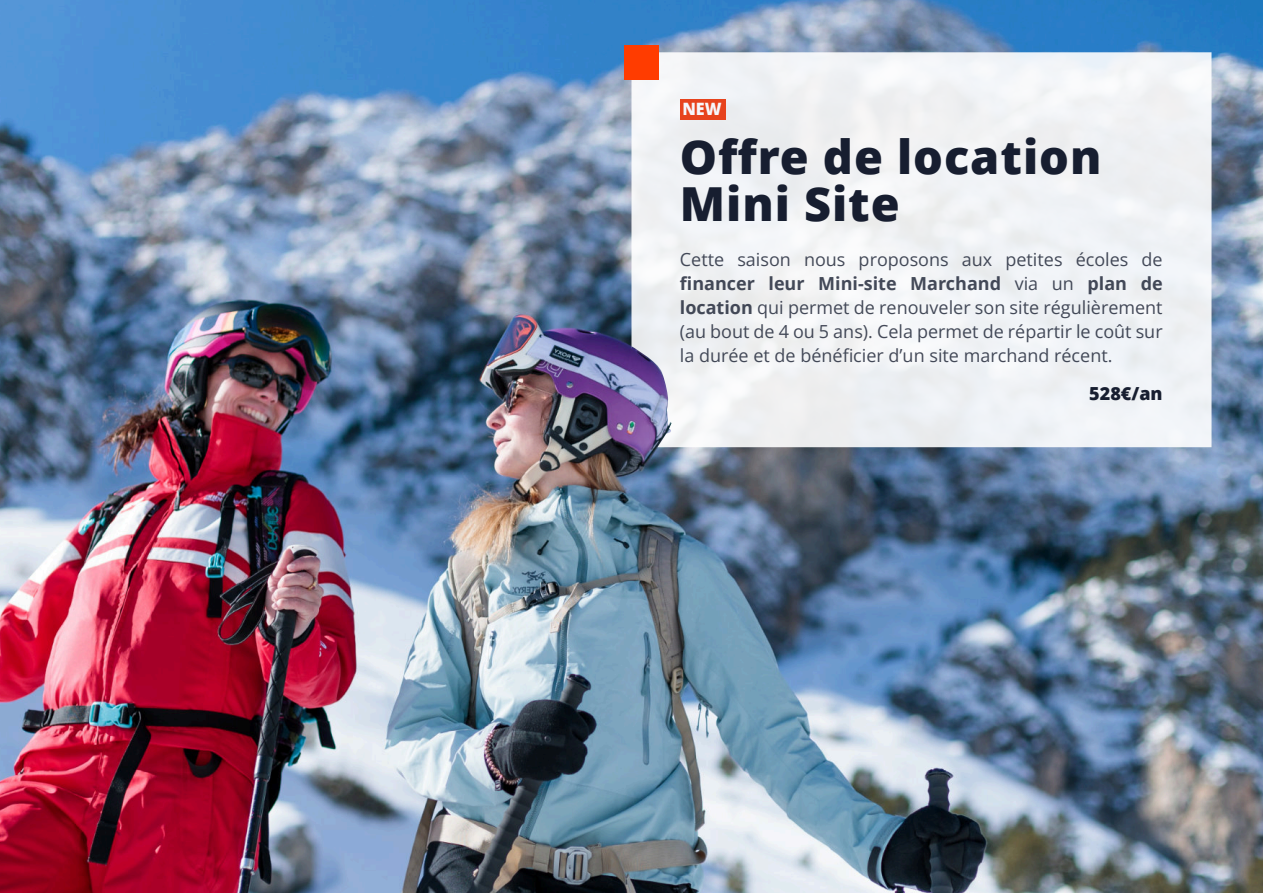
<style>
.page{position:relative;width:1263px;height:893px;background:#fff}
.page>*{position:absolute;margin:0;border:0;box-sizing:border-box;transform-origin:0 0}
.t1{font:800 46.95px "Open Sans";letter-spacing:.02em;color:#171e30}
.t2{font:18px "Open Sans";color:rgb(23 30 48/.8)}
.t3{font:700 18px "Open Sans";color:rgb(23 30 48/.8)}
.t4{font:800 18px "Open Sans";color:#171e30}
.t5{font:800 16.95px "Open Sans";color:#f6f7fb;scale:.95 1}
.s1{font-weight:700}
</style>
<div class="page">
<img style="left:0;top:0;width:1263px;height:893px">
<div style="left:631px;top:52px;width:580px;height:395px;background:#f0f2f5"></div>
<div style="left:680px;top:99px;width:45px;height:21px;background:#e7431d"></div>
<img style="left:613px;top:346px;width:58px;height:125px">
<div style="left:624px;top:45px;width:34px;height:34px;background:#ff3c00"></div>
<p class="t5" style="left:682px;top:102px;width:43px">NEW</p>
<p class="t1" style="left:680px;top:138px;width:423px">Offre de location</p>
<p class="t1" style="left:680px;top:185px;width:221px">Mini Site</p>
<p class="t2" style="left:680px;top:247px;width:484px">Cette saison nous proposons aux petites écoles de</p>
<p class="t3" style="left:680px;top:276px;width:323px">financer leur Mini-site Marchand</p>
<p class="t2" style="left:1015px;top:271px;width:61px">via un</p>
<p class="t3" style="left:1087px;top:276px;width:77px">plan de</p>
<p class="t2" style="left:680px;top:295px;width:484px"><span class="s1">location</span> qui permet de renouveler son site régulièrement</p>
<p class="t2" style="left:680px;top:319px;width:484px">(au bout de 4 ou 5 ans). Cela permet de répartir le coût sur</p>
<p class="t2" style="left:680px;top:343px;width:434px">la durée et de bénéficier d’un site marchand récent.</p>
<p class="t4" style="left:1089px;top:386px;width:75px">528€/an</p>
</div>
